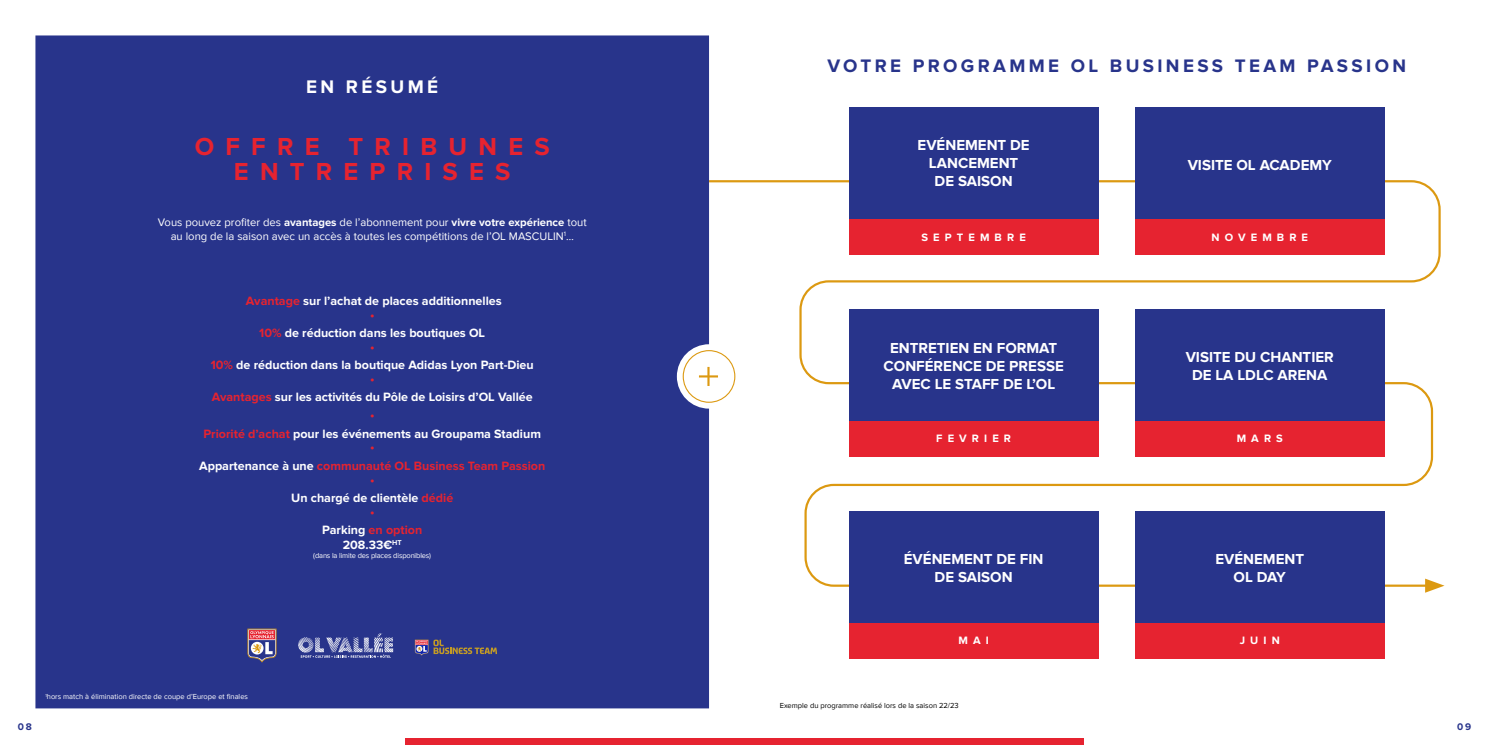
<style>
.page{position:relative;width:1489px;height:745px;background:#fff}
.page>*{position:absolute;margin:0;border:0;box-sizing:border-box;transform-origin:0 0}
.t1{font:700 25.5px/25.6px "Proxima Nova";letter-spacing:.44em;color:#e62330;text-align:center}
.t2{font:700 18.88px "Proxima Nova";letter-spacing:.18em;color:#fff}
.t3{font:700 18.75px "Proxima Nova";letter-spacing:.18em;color:#28348b}
.t4{font:700 15px/18px "Proxima Nova";color:#fff;text-align:center}
.t5{font:700 12.5px/13.8px "Proxima Nova";color:#fff;text-align:center}
.t6{font:700 12.5px/18.2px "Proxima Nova";color:#e62330;text-align:center}
.t7{font:11.25px/13.5px "Proxima Nova";color:#fff;text-align:center}
.t8{font:700 11.12px "Proxima Nova";letter-spacing:.46em;color:#fff}
.t9{font:700 10px "Proxima Nova";color:#28348b}
.t10{font:7.5px "Proxima Nova";color:#fff}
.t11{font:7.5px "Proxima Nova";color:#000}
.t12{font:7.5px "Proxima Nova";letter-spacing:-.02em;color:#fff}
.s1{font-weight:700}
.s2{color:#e62330}
.s3{color:#fff}
</style>
<div class="page">
<svg style="left:709px;top:179px;width:732px;height:408px"></svg>
<svg style="left:1424px;top:578px;width:20px;height:14px"></svg>
<div style="left:35px;top:35px;width:674px;height:673px;background:#28348b"></div>
<div style="left:683px;top:350px;width:51px;height:52px;background:#fff;border-radius:50%"></div>
<div style="left:682px;top:350px;width:53px;height:52px;border:1px solid #dc9911;border-radius:50%"></div>
<svg style="left:699px;top:366px;width:19px;height:20px"></svg>
<div style="left:849px;top:107px;width:249px;height:112px;background:#28348b"></div>
<div style="left:849px;top:219px;width:249px;height:36px;background:#e62330"></div>
<div style="left:1135px;top:309px;width:249px;height:112px;background:#28348b"></div>
<div style="left:1135px;top:421px;width:249px;height:35px;background:#e62330"></div>
<div style="left:1135px;top:107px;width:249px;height:112px;background:#28348b"></div>
<div style="left:1135px;top:219px;width:249px;height:36px;background:#e62330"></div>
<div style="left:849px;top:309px;width:249px;height:112px;background:#28348b"></div>
<div style="left:849px;top:421px;width:249px;height:35px;background:#e62330"></div>
<div style="left:849px;top:510px;width:249px;height:112px;background:#28348b"></div>
<div style="left:849px;top:622px;width:249px;height:36px;background:#e62330"></div>
<div style="left:1135px;top:510px;width:249px;height:112px;background:#28348b"></div>
<div style="left:1135px;top:622px;width:249px;height:36px;background:#e62330"></div>
<svg style="left:298px;top:633px;width:95px;height:24px;background:#6069a9"></svg>
<svg style="left:415px;top:639px;width:82px;height:16px"></svg>
<svg style="left:247px;top:628px;width:29px;height:34px"></svg>
<div style="left:405px;top:737px;width:678px;height:7px;background:#e62330"></div>
<h2 class="t2" style="left:306px;top:76px;width:134px">EN RÉSUMÉ</h2>
<h1 class="t1" style="left:195px;top:134px;width:356px">OFFRE TRIBUNES<br>ENTREPRISES</h1>
<p class="t7" style="left:158px;top:216px;width:430px">Vous pouvez profiter des <span class="s1">avantages</span> de l’abonnement pour <span class="s1">vivre votre expérience</span> tout au long de la saison avec un accès à toutes les compétitions de l’OL MASCULIN<sup>1</sup>…</p>
<p class="t5" style="left:246px;top:294px;width:257px"><span class="s2">Avantage</span> sur l’achat de places additionnelles <span class="s2">•</span></p>
<p class="t5" style="left:259px;top:326px;width:227px"><span class="s2">10%</span> de réduction dans les boutiques OL <span class="s2">•</span></p>
<p class="t5" style="left:211px;top:358px;width:324px"><span class="s2">10%</span> de réduction dans la boutique Adidas Lyon Part-Dieu <span class="s2">•</span></p>
<p class="t5" style="left:203px;top:388px;width:339px;line-height:18.2px"><span class="s2">Avantages</span> sur les activités du Pôle de Loisirs d’OL Vallée<br><span class="s2">•<br>Priorité d’achat</span> pour les événements au Groupama Stadium</p>
<p class="t6" style="left:199px;top:438px;width:347px">•<br><span class="s3">Appartenance à une</span> communauté OL Business Team Passion</p>
<p class="t5" style="left:291px;top:470px;width:163px;line-height:18.2px"><span class="s2">•<br></span>Un chargé de clientèle <span class="s2">dédié</span></p>
<p class="t6" style="left:322px;top:502px;width:102px">•<br><span class="s3">Parking</span> en option</p>
<p class="t5" style="left:342px;top:538px;width:61px">208.33€<sup>HT</sup></p>
<p class="t12" style="left:313px;top:550px;width:119px">(dans la limite des places disponibles)</p>
<p class="t10" style="left:45px;top:691px;width:204px"><sup>1</sup>hors match à élimination directe de coupe d’Europe et finales</p>
<h3 class="t3" style="left:827px;top:55px;width:580px">VOTRE PROGRAMME OL BUSINESS TEAM PASSION</h3>
<p class="t4" style="left:917px;top:136px;width:114px">EVÉNEMENT DE<br>LANCEMENT<br>DE SAISON</p>
<p class="t8" style="left:921px;top:230px;width:106px">SEPTEMBRE</p>
<p class="t4" style="left:883px;top:339px;width:182px">ENTRETIEN EN FORMAT<br>CONFÉRENCE DE PRESSE<br>AVEC LE STAFF DE L’OL</p>
<p class="t8" style="left:936px;top:432px;width:76px">FEVRIER</p>
<p class="t4" style="left:903px;top:550px;width:141px">ÉVÉNEMENT DE FIN<br>DE SAISON</p>
<p class="t8" style="left:958px;top:633px;width:32px">MAI</p>
<p class="t11" style="left:780px;top:701px;width:180px">Exemple du programme réalisé lors de la saison 22/23</p>
<p class="t4" style="left:1187px;top:156px;width:146px">VISITE OL ACADEMY</p>
<p class="t8" style="left:1211px;top:230px;width:98px">NOVEMBRE</p>
<p class="t4" style="left:1185px;top:348px;width:150px">VISITE DU CHANTIER<br>DE LA LDLC ARENA</p>
<p class="t8" style="left:1236px;top:432px;width:48px">MARS</p>
<p class="t4" style="left:1215px;top:550px;width:90px">EVÉNEMENT<br>OL DAY</p>
<p class="t8" style="left:1239px;top:633px;width:41px">JUIN</p>
<p class="t9" style="left:18px;top:720px;width:16px">08</p>
<p class="t9" style="left:1456px;top:720px;width:16px">09</p>
</div>
